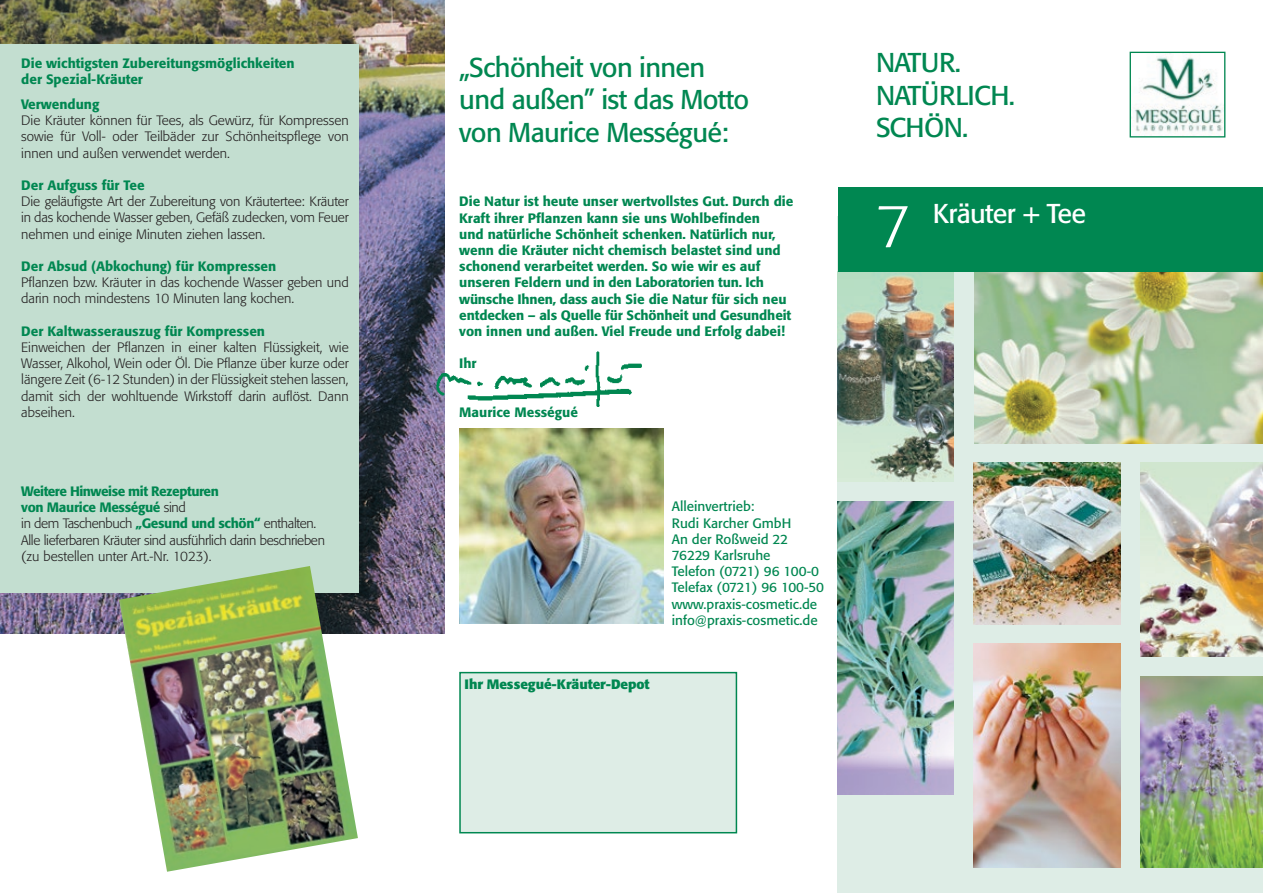
<style>
.page{position:relative;width:1263px;height:893px;background:#fff}
.page>*{position:absolute;margin:0;border:0;box-sizing:border-box;transform-origin:0 0}
.t1{font:300 60px "Formata";color:#fff}
.t2{font:27px/32.4px "Formata";letter-spacing:-.025em;color:#008751}
.t3{font:27px "Formata";letter-spacing:-.025em;color:#fff}
.t4{font:300 13.5px/16.2px "Formata";color:#231f20;text-align:justify}
.t5{font:500 13.5px/16.2px "Formata";color:#008751}
.t6{font:300 13.5px/16.2px "Formata";letter-spacing:-.025em;color:#231f20}
.t7{font:13.5px/16.2px "Formata";color:#008751}
.t8{font:700 13.5px "Formata";letter-spacing:-.005em;color:#008751}
.s1{font-weight:500;color:#008751}
</style>
<div class="page">
<div style="left:838px;top:217px;width:425px;height:676px;background:#deede6"></div>
<img style="left:838px;top:272px;width:116px;height:210px">
<img style="left:974px;top:463px;width:146px;height:161px">
<img style="left:1140px;top:676px;width:123px;height:191px">
<img style="left:838px;top:501px;width:116px;height:294px">
<img style="left:974px;top:644px;width:146px;height:223px">
<img style="left:1140px;top:463px;width:123px;height:194px">
<img style="left:974px;top:272px;width:289px;height:171px">
<img style="left:1131px;top:54px;width:92px;height:80px">
<div style="left:1129px;top:52px;width:96px;height:86px;border:1px solid #008751"></div>
<img style="left:0;top:0;width:444px;height:634px">
<div style="left:0;top:45px;width:359px;height:548px;background:#c3ded0"></div>
<img style="left:119px;top:566px;width:239px;height:306px">
<div style="left:838px;top:187px;width:425px;height:84px;background:#008751"></div>
<img style="left:434px;top:348px;width:208px;height:59px">
<img style="left:459px;top:428px;width:204px;height:195px">
<div style="left:459px;top:672px;width:278px;height:161px;background:#deede6;border:2px solid #008751"></div>
<p class="t5" style="left:21px;top:55px;width:275px">Die wichtigsten Zubereitungsmöglichkeiten der Spezial-Kräuter</p>
<p class="t5" style="left:21px;top:96px;width:80px">Verwendung</p>
<p class="t4" style="left:21px;top:112px;width:329px">Die Kräuter können für Tees, als Gewürz, für Kompressen sowie für Voll- oder Teilbäder zur Schönheitspflege von innen und außen verwendet werden.</p>
<p class="t5" style="left:21px;top:177px;width:125px">Der Aufguss für Tee</p>
<p class="t4" style="left:21px;top:193px;width:329px">Die geläufigste Art der Zubereitung von Kräutertee: Kräuter in das kochende Wasser geben, Gefäß zudecken, vom Feuer nehmen und einige Minuten ziehen lassen.</p>
<p class="t5" style="left:21px;top:258px;width:257px">Der Absud (Abkochung) für Kompressen</p>
<p class="t4" style="left:21px;top:274px;width:329px">Pflanzen bzw. Kräuter in das kochende Wasser geben und darin noch mindestens 10 Minuten lang kochen.</p>
<p class="t5" style="left:21px;top:323px;width:245px">Der Kaltwasserauszug für Kompressen</p>
<p class="t4" style="left:21px;top:339px;width:329px">Einweichen der Pflanzen in einer kalten Flüssigkeit, wie Wasser, Alkohol, Wein oder Öl. Die Pflanze über kurze oder längere Zeit (6-12 Stunden) in der Flüssigkeit stehen lassen, damit sich der wohltuende Wirkstoff darin auflöst. Dann abseihen.</p>
<p class="t6" style="left:21px;top:483px;width:305px"><span class="s1">Weitere Hinweise mit Rezepturen<br>von Maurice Mességué</span> sind<br>in dem Taschenbuch <span class="s1">„Gesund und schön“</span> enthalten.<br>Alle lieferbaren Kräuter sind ausführlich darin beschrieben (zu bestellen unter Art.-Nr. 1023).</p>
<h2 class="t2" style="left:459px;top:51px;width:291px">„Schönheit von innen und außen” ist das Motto von Maurice Mességué:</h2>
<p class="t5" style="left:459px;top:193px;width:336px">Die Natur ist heute unser wertvollstes Gut. Durch die Kraft ihrer Pflanzen kann sie uns Wohlbefinden<br>und natürliche Schönheit schenken. Natürlich nur, wenn die Kräuter nicht chemisch belastet sind und schonend verarbeitet werden. So wie wir es auf unseren Feldern und in den Laboratorien tun. Ich wünsche Ihnen, dass auch Sie die Natur für sich neu entdecken – als Quelle für Schönheit und Gesundheit von innen und außen. Viel Freude und Erfolg dabei!</p>
<p class="t5" style="left:459px;top:355px;width:19px">Ihr</p>
<p class="t5" style="left:459px;top:404px;width:120px">Maurice Mességué</p>
<p class="t8" style="left:465px;top:675px;width:187px">Ihr Messegué-Kräuter-Depot</p>
<p class="t7" style="left:672px;top:498px;width:154px">Alleinvertrieb:<br>Rudi Karcher GmbH<br>An der Roßweid 22<br>76229 Karlsruhe<br>Telefon (0721) 96 100-0<br>Telefax (0721) 96 100-50 www.praxis-cosmetic.de info@praxis-cosmetic.de</p>
<h2 class="t2" style="left:876px;top:47px;width:141px">NATUR.<br>NATÜRLICH.<br>SCHÖN.</h2>
<h1 class="t1" style="left:876px;top:191px;width:36px">7</h1>
<h2 class="t3" style="left:933px;top:197px;width:155px">Kräuter + Tee</h2>
</div>
